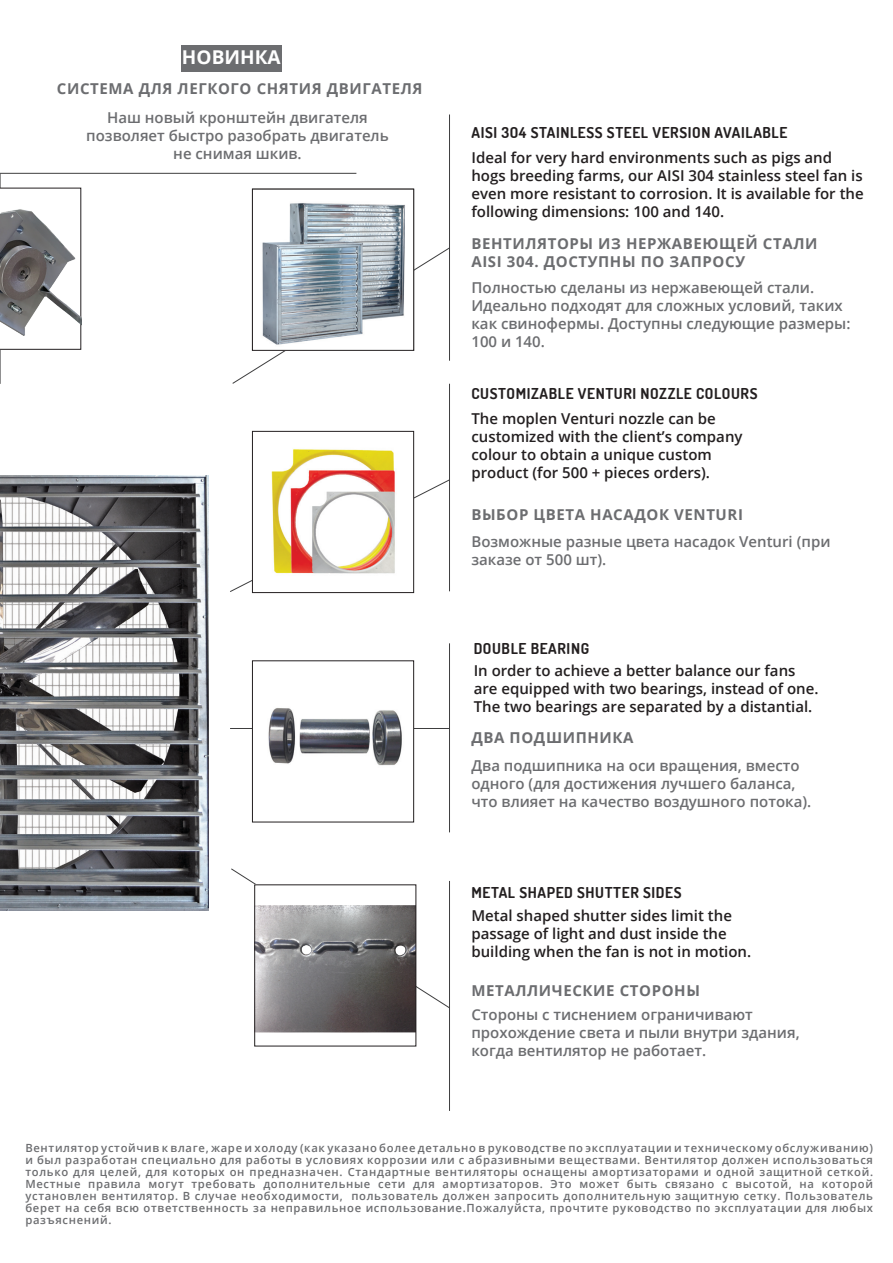
<style>
.page{position:relative;width:893px;height:1263px;background:#fff}
.page>*{position:absolute;margin:0;border:0;box-sizing:border-box;transform-origin:0 0}
.t1{font:700 19.05px "Open Sans";color:#fff}
.t2{font:600 15px/18px "Open Sans";color:#231f20}
.t3{font:600 15px/18px "Open Sans";color:#6c6d70}
.t4{font:700 15px/18px "Open Sans";letter-spacing:.04em;color:#6c6d70}
.t5{font:700 15px "Dosis";letter-spacing:.04em;color:#231f20}
.t6{font:600 11.25px/12px "Open Sans";letter-spacing:.06em;color:#6c6d70;text-align:justify}
</style>
<div class="page">
<img style="left:0;top:476px;width:209px;height:434px">
<svg style="left:232px;top:247px;width:218px;height:137px"></svg>
<svg style="left:231px;top:868px;width:219px;height:140px"></svg>
<img style="left:254px;top:203px;width:158px;height:145px">
<div style="left:252px;top:189px;width:162px;height:162px;border:1px solid #231f20"></div>
<svg style="left:230px;top:479px;width:220px;height:113px"></svg>
<hr style="left:449px;top:384px;width:1px;height:207px;background:#3e3e3f">
<hr style="left:449px;top:114px;width:1px;height:247px;background:#3e3e3f">
<hr style="left:449px;top:881px;width:1px;height:230px;background:#3e3e3f">
<hr style="left:449px;top:643px;width:1px;height:189px;background:#3e3e3f">
<hr style="left:230px;top:728px;width:219px;height:1px;background:#3e3e3f">
<img style="left:254px;top:708px;width:158px;height:58px">
<div style="left:252px;top:661px;width:162px;height:161px;border:1px solid #231f20"></div>
<div style="left:252px;top:431px;width:162px;height:162px;background:#fff"></div>
<div style="left:252px;top:431px;width:162px;height:162px;border:1px solid #231f20"></div>
<img style="left:271px;top:449px;width:124px;height:125px">
<img style="left:256px;top:887px;width:158px;height:146px">
<div style="left:254px;top:885px;width:162px;height:161px;border:1px solid #231f20"></div>
<hr style="left:0;top:173px;width:1px;height:211px;background:#3e3e3f">
<svg style="left:0;top:188px;width:81px;height:161px"></svg>
<hr style="left:0;top:173px;width:356px;height:1px;background:#3e3e3f">
<img style="left:0;top:202px;width:81px;height:134px">
<div style="left:181px;top:45px;width:100px;height:27px;background:#6c6d70"></div>
<p class="t1" style="left:182px;top:43px;width:100px">НОВИНКА</p>
<p class="t4" style="left:57px;top:79px;width:367px">СИСТЕМА ДЛЯ ЛЕГКОГО СНЯТИЯ ДВИГАТЕЛЯ</p>
<p class="t3" style="left:86px;top:108px;width:304px;text-align:center">Наш новый кронштейн двигателя позволяет быстро разобрать двигатель не снимая шкив.</p>
<p class="t5" style="left:471px;top:123px;width:317px">AISI 3O4 STAINLESS STEEL VERSION AVAILABLE</p>
<p class="t2" style="left:471px;top:148px;width:394px">Ideal for very hard environments such as pigs and hogs breeding farms, our AISI 304 stainless steel fan is even more resistant to corrosion. It is available for the following dimensions: 100 and 140.</p>
<p class="t4" style="left:471px;top:234px;width:348px">ВЕНТИЛЯТОРЫ ИЗ НЕРЖАВЕЮЩЕЙ СТАЛИ<br>AISI 304. ДОСТУПНЫ ПО ЗАПРОСУ</p>
<p class="t3" style="left:471px;top:278px;width:381px">Полностью сделаны из нержавеющей стали.<br>Идеально подходят для сложных условий, таких как свинофермы. Доступны следующие размеры:<br>100 и 140.</p>
<p class="t5" style="left:471px;top:384px;width:288px">CUSTOMIZABLE VENTURI NOZZLE COLOURS</p>
<p class="t2" style="left:471px;top:409px;width:273px">The moplen Venturi nozzle can be customized with the client’s company colour to obtain a unique custom product (for 500 + pieces orders).</p>
<p class="t4" style="left:471px;top:506px;width:273px">ВЫБОР ЦВЕТА НАСАДОК VENTURI</p>
<p class="t3" style="left:471px;top:532px;width:361px">Возможные разные цвета насадок Venturi (при заказе от 500 шт).</p>
<p class="t5" style="left:474px;top:638px;width:117px">DOUBLE BEARING</p>
<p class="t2" style="left:474px;top:662px;width:323px">In order to achieve a better balance our fans</p>
<p class="t2" style="left:474px;top:680px;width:346px">are equipped with two bearings, instead of one.<br>The two bearings are separated by a distantial.</p>
<p class="t4" style="left:471px;top:729px;width:164px">ДВА ПОДШИПНИКА</p>
<p class="t3" style="left:471px;top:756px;width:341px">Два подшипника на оси вращения, вместо одного (для достижения лучшего баланса, что влияет на качество воздушного потока).</p>
<p class="t5" style="left:471px;top:882px;width:212px">METAL SHAPED SHUTTER SIDES</p>
<p class="t2" style="left:471px;top:906px;width:281px">Metal shaped shutter sides limit the passage of light and dust inside the building when the fan is not in motion.</p>
<p class="t4" style="left:471px;top:981px;width:230px">МЕТАЛЛИЧЕСКИЕ СТОРОНЫ</p>
<p class="t3" style="left:471px;top:1006px;width:330px">Стороны с тиснением ограничивают прохождение света и пыли внутри здания, когда вентилятор не работает.</p>
<p class="t6" style="left:25px;top:1141px;width:849px">Вентилятор устойчив к влаге, жаре и холоду (как указано более детально в руководстве по эксплуатации и техническому обслуживанию) и был разработан специально для работы в условиях коррозии или с абразивными веществами. Вентилятор должен использоваться только для целей, для которых он предназначен. Стандартные вентиляторы оснащены амортизаторами и одной защитной сеткой.<br>Местные правила могут требовать дополнительные сети для амортизаторов. Это может быть связано с высотой, на которой установлен вентилятор. В случае необходимости, пользователь должен запросить дополнительную защитную сетку. Пользователь берет на себя всю ответственность за неправильное использование.Пожалуйста, прочтите руководство по эксплуатации для любых разъяснений.</p>
</div>
